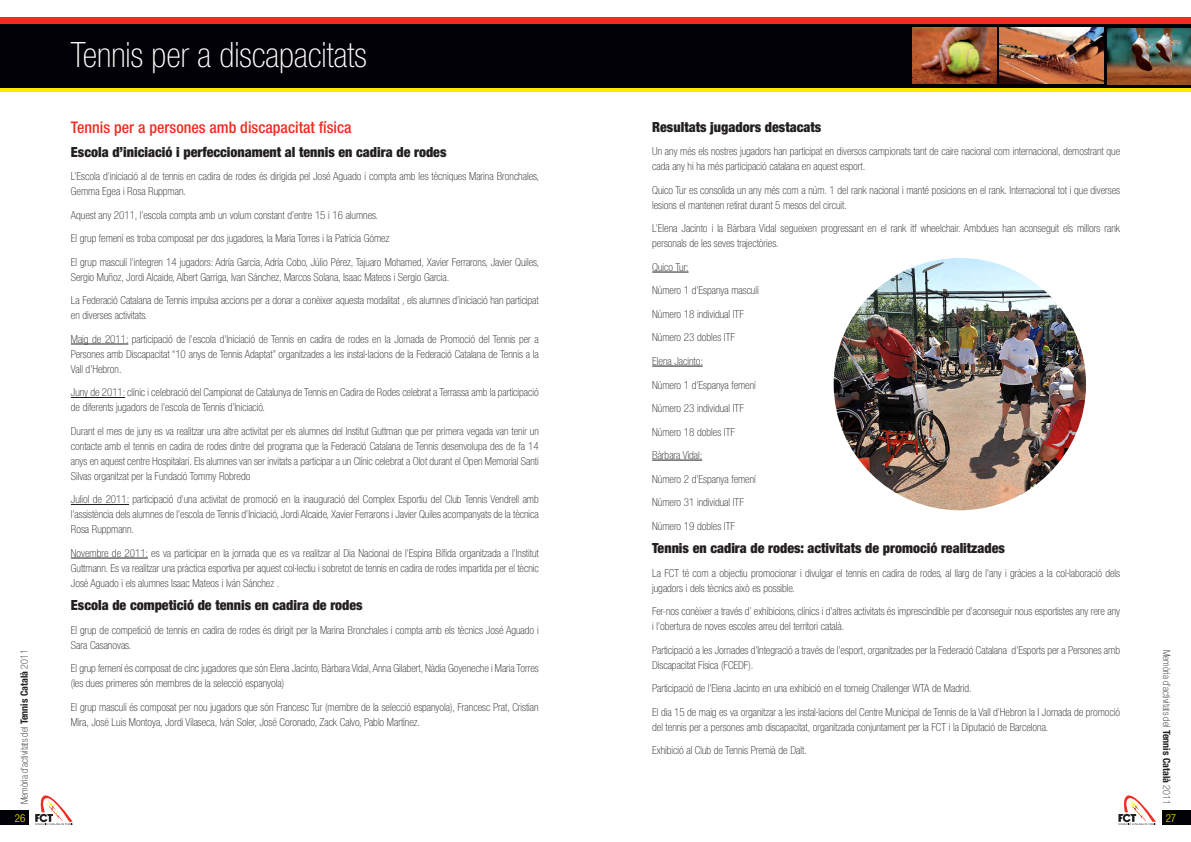
<style>
.page{position:relative;width:1191px;height:842px;background:#fff}
.page>*{position:absolute;margin:0;border:0;box-sizing:border-box;transform-origin:0 0}
.t1{font:100 condensed 35px "Helvetica Neue LT Std";color:#fff}
.t2{font:500 condensed 16px "Helvetica Neue LT Std";color:#ee2e22}
.t3{font:900 condensed 14px "Helvetica Neue LT Std";color:#231f20}
.t4{font:100 condensed 11px/15px "Helvetica Neue LT Std";color:#231f20}
.t5{font:300 condensed 11px "Helvetica Neue LT Std";color:#ffe901}
.t6{font:100 condensed 10px "Helvetica Neue LT Std";color:#231f20}
.s1{font-weight:700}
</style>
<div class="page">
<div style="left:0;top:19px;width:1191px;height:71px;background:#000006"></div>
<img style="left:1000px;top:28px;width:103px;height:56px">
<img style="left:912px;top:28px;width:84px;height:56px">
<img style="left:1107px;top:28px;width:84px;height:56px">
<div style="left:0;top:17px;width:1191px;height:7px;background:#ee2e22"></div>
<hr style="left:0;top:88px;width:1191px;height:4px;background:#ffe901">
<svg style="left:35px;top:795px;width:38px;height:30px"></svg>
<div style="left:0;top:811px;width:28px;height:14px;background:#000006"></div>
<hr style="left:71px;top:344px;width:57px;height:1px;background:#231f20">
<hr style="left:71px;top:397px;width:54px;height:1px;background:#231f20">
<hr style="left:71px;top:504px;width:58px;height:1px;background:#231f20">
<hr style="left:71px;top:558px;width:77px;height:1px;background:#231f20">
<svg style="left:1118px;top:795px;width:38px;height:30px"></svg>
<div style="left:1162px;top:811px;width:29px;height:14px;background:#000006"></div>
<hr style="left:652px;top:272px;width:36px;height:1px;background:#231f20">
<hr style="left:652px;top:366px;width:50px;height:1px;background:#231f20">
<hr style="left:652px;top:460px;width:50px;height:1px;background:#231f20">
<img style="left:833px;top:258px;width:253px;height:252px;border-radius:126px">
<p class="t6" style="left:19px;top:804px;width:156px;rotate:-90deg">Memòria d’activitats del <span class="s1">Tennis Català</span> 2011</p>
<p class="t5" style="left:15px;top:811px;width:12px">26</p>
<p class="t1" style="left:71px;top:35px;width:297px">Tennis per a discapacitats</p>
<p class="t2" style="left:71px;top:118px;width:282px">Tennis per a persones amb discapacitat física</p>
<p class="t3" style="left:71px;top:143px;width:377px">Escola d’iniciació i perfeccionament al tennis en cadira de rodes</p>
<p class="t4" style="left:71px;top:169px;width:470px">L’Escola d’iniciació al de tennis en cadira de rodes és dirigida pel José Aguado i compta amb les tècniques Marina Bronchales,<br>Gemma Egea i Rosa Ruppman.</p>
<p class="t4" style="left:71px;top:207px;width:309px">Aquest any 2011, l’escola compta amb un volum constant d’entre 15 i 16 alumnes.</p>
<p class="t4" style="left:71px;top:231px;width:320px">El grup femení es troba composat per dos jugadores, la Maria Torres i la Patrícia Gómez</p>
<p class="t4" style="left:71px;top:254px;width:470px">El grup masculí l’integren 14 jugadors: Adría Garcia, Adría Cobo, Júlio Pérez, Tajuaro Mohamed, Xavier Ferrarons, Javier Quiles,<br>Sergio Muñoz, Jordi Alcaide, Albert Garriga, Ivan Sánchez, Marcos Solana, Isaac Mateos i Sergio Garcia.</p>
<p class="t4" style="left:71px;top:293px;width:469px">La Federació Catalana de Tennis impulsa accions per a donar a conèixer aquesta modalitat , els alumnes d’iniciació han participat en diverses activitats.</p>
<p class="t4" style="left:71px;top:331px;width:469px;text-align:justify">Maig de 2011: participació de l’escola d’Iniciació de Tennis en cadira de rodes en la Jornada de Promoció del Tennis per a Persones amb Discapacitat “10 anys de Tennis Adaptat” organitzades a les instal·lacions de la Federació Catalana de Tennis a la Vall d’Hebron.</p>
<p class="t4" style="left:71px;top:385px;width:469px">Juny de 2011: clínic i celebració del Campionat de Catalunya de Tennis en Cadira de Rodes celebrat a Terrassa amb la participació de diferents jugadors de l’escola de Tennis d’Iniciació.</p>
<p class="t4" style="left:71px;top:423px;width:469px;text-align:justify">Durant el mes de juny es va realitzar una altre activitat per els alumnes del Institut Guttman que per primera vegada van tenir un contacte amb el tennis en cadira de rodes dintre del programa que la Federació Catalana de Tennis desenvolupa des de fa 14 anys en aquest centre Hospitalari. Els alumnes van ser invitats a participar a un Clínic celebrat a Olot durant el Open Memorial Santi Silvas organitzat per la Fundació Tommy Robredo</p>
<p class="t4" style="left:71px;top:492px;width:469px;text-align:justify">Juliol de 2011: participació d’una activitat de promoció en la inauguració del Complex Esportiu del Club Tennis Vendrell amb l’assistència dels alumnes de l’escola de Tennis d’Iniciació, Jordi Alcaide, Xavier Ferrarons i Javier Quiles acompanyats de la tècnica Rosa Ruppmann.</p>
<p class="t4" style="left:71px;top:545px;width:469px;text-align:justify">Novembre de 2011: es va participar en la jornada que es va realitzar al Dia Nacional de l’Espina Bífida organitzada a l’Institut Guttmann. Es va realitzar una pràctica esportiva per aquest col·lectiu i sobretot de tennis en cadira de rodes impartida per el tècnic José Aguado i els alumnes Isaac Mateos i Iván Sánchez .</p>
<p class="t3" style="left:71px;top:597px;width:293px">Escola de competició de tennis en cadira de rodes</p>
<p class="t4" style="left:71px;top:622px;width:469px">El grup de competició de tennis en cadira de rodes és dirigit per la Marina Bronchales i compta amb els tècnics José Aguado i<br>Sara Casanovas.</p>
<p class="t4" style="left:71px;top:661px;width:469px">El grup femení és composat de cinc jugadores que són Elena Jacinto, Bàrbara Vidal, Anna Gilabert, Nàdia Goyeneche i Maria Torres (les dues primeres són membres de la selecció espanyola)</p>
<p class="t4" style="left:71px;top:699px;width:469px">El grup masculí és composat per nou jugadors que són Francesc Tur (membre de la selecció espanyola), Francesc Prat, Cristian<br>Mira, José Luis Montoya, Jordi Vilaseca, Iván Soler, José Coronado, Zack Calvo, Pablo Martínez.</p>
<p class="t3" style="left:652px;top:118px;width:171px">Resultats jugadors destacats</p>
<p class="t4" style="left:652px;top:144px;width:469px">Un any més els nostres jugadors han participat en diversos campionats tant de caire nacional com internacional, demostrant que cada any hi ha més participació catalana en aquest esport.</p>
<p class="t4" style="left:652px;top:182px;width:469px">Quico Tur es consolida un any més com a núm. 1 del rank nacional i manté posicions en el rank. Internacional tot i que diverses lesions el mantenen retirat durant 5 mesos del circuit.</p>
<p class="t4" style="left:652px;top:221px;width:469px">L’Elena Jacinto i la Bàrbara Vidal segueixen progressant en el rank itf wheelchair. Ambdues han aconseguit els millors rank personals de les seves trajectòries.</p>
<p class="t4" style="left:652px;top:259px;width:38px">Quico Tur:</p>
<p class="t4" style="left:652px;top:283px;width:108px">Número 1 d’Espanya masculí</p>
<p class="t4" style="left:652px;top:306px;width:93px">Número 18 individual ITF</p>
<p class="t4" style="left:652px;top:330px;width:84px">Número 23 dobles ITF</p>
<p class="t4" style="left:652px;top:353px;width:52px">Elena Jacinto:</p>
<p class="t4" style="left:652px;top:377px;width:105px">Número 1 d’Espanya femení</p>
<p class="t4" style="left:652px;top:401px;width:93px">Número 23 individual ITF</p>
<p class="t4" style="left:652px;top:424px;width:84px">Número 18 dobles ITF</p>
<p class="t4" style="left:652px;top:448px;width:52px">Bàrbara Vidal:</p>
<p class="t4" style="left:652px;top:471px;width:105px">Número 2 d’Espanya femení</p>
<p class="t4" style="left:652px;top:495px;width:93px">Número 31 individual ITF</p>
<p class="t4" style="left:652px;top:518px;width:84px">Número 19 dobles ITF</p>
<p class="t3" style="left:652px;top:539px;width:354px">Tennis en cadira de rodes: activitats de promoció realitzades</p>
<p class="t4" style="left:652px;top:565px;width:469px">La FCT té com a objectiu promocionar i divulgar el tennis en cadira de rodes, al llarg de l’any i gràcies a la col·laboració dels jugadors i dels tècnics això es possible.</p>
<p class="t4" style="left:652px;top:604px;width:469px">Fer-nos conèixer a través d’ exhibicions, clínics i d’altres activitats és imprescindible per d’aconseguir nous esportistes any rere any i l’obertura de noves escoles arreu del territori català.</p>
<p class="t4" style="left:652px;top:642px;width:469px">Participació a les Jornades d’Integració a través de l’esport, organitzades per la Federació Catalana d’Esports per a Persones amb<br>Discapacitat Física (FCEDF).</p>
<p class="t4" style="left:652px;top:681px;width:321px">Participació de l’Elena Jacinto en una exhibició en el torneig Challenger WTA de Madrid.</p>
<p class="t4" style="left:652px;top:704px;width:469px">El dia 15 de maig es va organitzar a les instal·lacions del Centre Municipal de Tennis de la Vall d’Hebron la I Jornada de promoció del tennis per a persones amb discapacitat, organitzada conjuntament per la FCT i la Diputació de Barcelona.</p>
<p class="t4" style="left:652px;top:743px;width:156px">Exhibició al Club de Tennis Premià de Dalt.</p>
<p class="t6" style="left:1172px;top:650px;width:156px;rotate:90deg">Memòria d’activitats del <span class="s1">Tennis Català</span> 2011</p>
<p class="t5" style="left:1165px;top:811px;width:12px">27</p>
</div>
